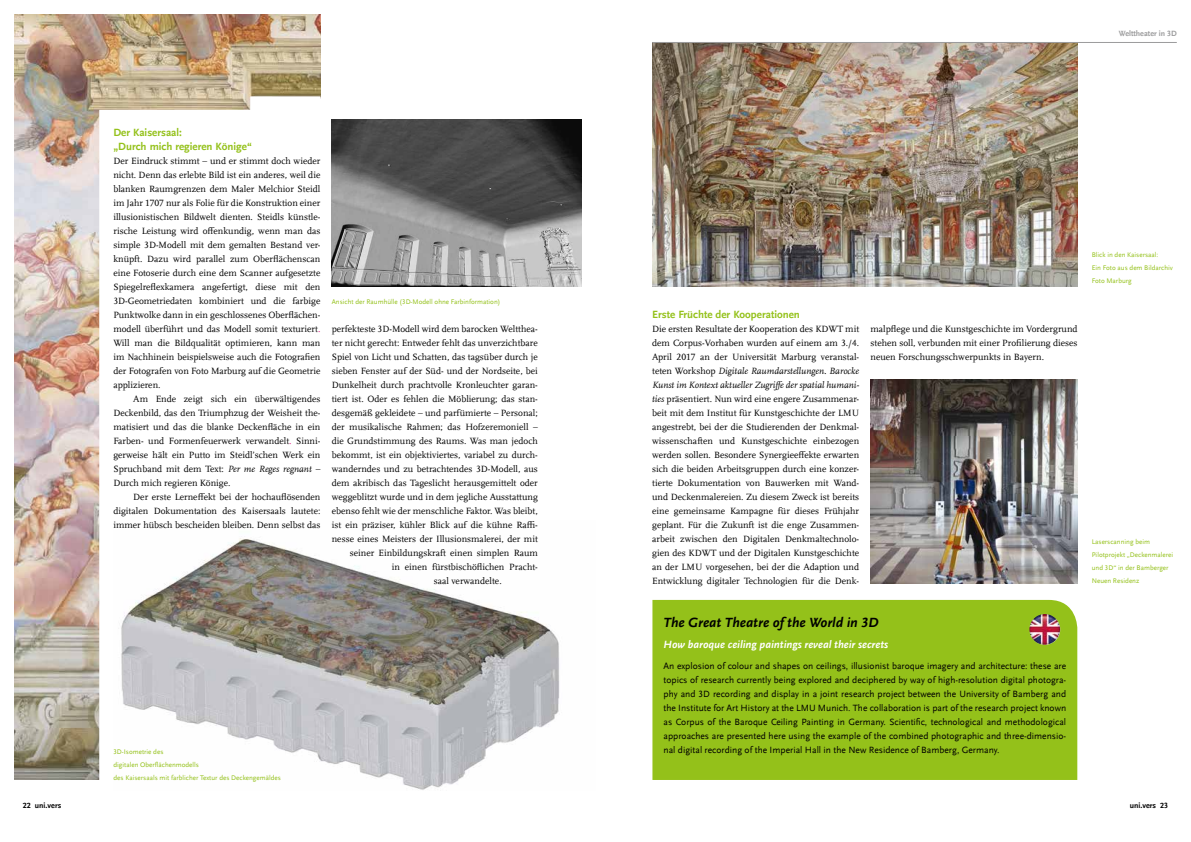
<style>
.page{position:relative;width:1191px;height:842px;background:#fff}
.page>*{position:absolute;margin:0;border:0;box-sizing:border-box;transform-origin:0 0}
.t1{font:italic 700 14px "UB Scala Sans";color:#000}
.t2{font:700 11px/14px "UB Scala Sans";color:#94c11a}
.t3{font:italic 700 11px "UB Scala Sans";color:#fff}
.t4{font:9.5px/14px "UB Scala";color:#000;text-align:justify}
.t5{font:9.5px/14px "UB Scala Sans";color:#000;text-align:justify}
.t6{font:700 8px "UB Scala Sans";color:#000}
.t7{font:700 8px "UB Scala Sans";color:#9c9c9d}
.t8{font:7px/13px "UB Scala Sans";color:#94c11a}
.s1{color:#e5007c}
.s2{font-style:italic}
</style>
<div class="page">
<img style="left:14px;top:14px;width:306px;height:766px">
<svg style="left:99px;top:96px;width:238px;height:684px"></svg>
<img style="left:113px;top:520px;width:447px;height:270px">
<div style="left:652px;top:600px;width:425px;height:180px;background:#94c11a"></div>
<img style="left:1029px;top:614px;width:31px;height:31px;border-radius:15px">
<img style="left:332px;top:120px;width:249px;height:166px">
<img style="left:652px;top:43px;width:425px;height:243px">
<img style="left:870px;top:380px;width:207px;height:204px">
<hr style="left:652px;top:42px;width:524px;height:1px;background:#9c9c9d">
<p class="t2" style="left:113px;top:125px;width:140px">Der Kaisersaal:<br>„Durch mich regieren Könige“</p>
<p class="t4" style="left:113px;top:154px;width:208px">Der Eindruck stimmt – und er stimmt doch wieder nicht. Denn das erlebte Bild ist ein anderes, weil die blanken Raumgrenzen dem Maler Melchior Steidl im Jahr 1707 nur als Folie für die Konstruktion einer illusionistischen Bildwelt dienten. Steidls künstle&shy;rische Leistung wird offenkundig, wenn man das simple 3D-Modell mit dem gemalten Bestand ver&shy;knüpft. Dazu wird parallel zum Oberflächenscan eine Fotoserie durch eine dem Scanner aufgesetzte Spiegelreflexkamera angefertigt, diese mit den 3D-Geometriedaten kombiniert und die farbige Punktwolke dann in ein geschlossenes Oberflächen&shy;modell überführt und das Modell somit texturiert<span class="s1">.<br></span>Will man die Bildqualität optimieren, kann man im Nachhinein beispielsweise auch die Fotografien der Fotografen von Foto Marburg auf die Geometrie applizieren.</p>
<p class="t4" style="left:113px;top:392px;width:208px;text-indent:20px">Am Ende zeigt sich ein überwältigendes Deckenbild, das den Triumphzug der Weisheit the&shy;matisiert und das die blanke Deckenfläche in ein Farben- und Formenfeuerwerk verwandelt<span class="s1">.</span> Sinni&shy;gerweise hält ein Putto im Steidl’schen Werk ein Spruchband mit dem Text: <span class="s2">Per me Reges regnant</span> – Durch mich regieren Könige.</p>
<p class="t4" style="left:113px;top:490px;width:208px;text-indent:20px">Der erste Lerneffekt bei der hochauflösenden digitalen Dokumentation des Kaisersaals lautete: immer hübsch bescheiden bleiben. Denn selbst das</p>
<p class="t8" style="left:332px;top:295px;width:170px">Ansicht der Raumhülle (3D-Modell ohne Farbinformation)</p>
<p class="t4" style="left:332px;top:321px;width:208px">perfekteste 3D-Modell wird dem barocken Weltthea-</p>
<p class="t4" style="left:332px;top:335px;width:208px">ter nicht gerecht: Entweder fehlt das unverzichtbare</p>
<p class="t4" style="left:332px;top:349px;width:208px">Spiel von Licht und Schatten, das tagsüber durch je</p>
<p class="t4" style="left:332px;top:363px;width:207px">sieben Fenster auf der Süd- und der Nordseite, bei</p>
<p class="t4" style="left:332px;top:377px;width:208px">Dunkelheit durch prachtvolle Kronleuchter garan-</p>
<p class="t4" style="left:332px;top:391px;width:208px">tiert ist. Oder es fehlen die Möblierung; das stan-</p>
<p class="t4" style="left:332px;top:405px;width:208px">desgemäß gekleidete – und parfümierte – Personal;</p>
<p class="t4" style="left:332px;top:419px;width:207px">der musikalische Rahmen; das Hofzeremoniell –</p>
<p class="t4" style="left:332px;top:433px;width:207px">die Grundstimmung des Raums. Was man jedoch</p>
<p class="t4" style="left:332px;top:447px;width:208px">bekommt, ist ein objektiviertes, variabel zu durch-</p>
<p class="t4" style="left:332px;top:461px;width:208px">wanderndes und zu betrachtendes 3D-Modell, aus</p>
<p class="t4" style="left:332px;top:475px;width:208px">dem akribisch das Tageslicht herausgemittelt oder</p>
<p class="t4" style="left:332px;top:489px;width:208px">weggeblitzt wurde und in dem jegliche Ausstattung</p>
<p class="t4" style="left:332px;top:503px;width:208px">ebenso fehlt wie der menschliche Faktor. Was bleibt,</p>
<p class="t4" style="left:332px;top:517px;width:208px">ist ein präziser, kühler Blick auf die kühne Raffi-</p>
<p class="t4" style="left:332px;top:532px;width:208px">nesse eines Meisters der Illusionsmalerei, der mit</p>
<p class="t4" style="left:350px;top:546px;width:190px">seiner Einbildungskraft einen simplen Raum</p>
<p class="t4" style="left:392px;top:560px;width:148px">in einen fürstbischöflichen Pracht-</p>
<p class="t4" style="left:434px;top:574px;width:69px">saal verwandelte.</p>
<p class="t8" style="left:113px;top:745px;width:169px">3D-Isometrie des<br>digitalen Oberflächenmodells<br>des Kaisersaals mit farblicher Textur des Deckengemäldes</p>
<p class="t7" style="left:1118px;top:29px;width:59px">Welttheater in 3D</p>
<p class="t2" style="left:652px;top:307px;width:149px">Erste Früchte der Kooperationen</p>
<p class="t4" style="left:652px;top:322px;width:208px">Die ersten Resultate der Kooperation des KDWT mit dem Corpus-Vorhaben wurden auf einem am 3./4.<br>April 2017 an der Universität Marburg veranstal&shy;teten Workshop <span class="s2">Digitale Raumdarstellungen. Barocke Kunst im Kontext aktueller Zugriffe der spatial humani&shy;ties</span> präsentiert. Nun wird eine engere Zusammenar&shy;beit mit dem Institut für Kunstgeschichte der LMU angestrebt, bei der die Studierenden der Denkmal&shy;wissenschaften und Kunstgeschichte einbezogen werden sollen. Besondere Synergieeffekte erwarten sich die beiden Arbeitsgruppen durch eine konzer&shy;tierte Dokumentation von Bauwerken mit Wand&shy;und Deckenmalereien. Zu diesem Zweck ist bereits eine gemeinsame Kampagne für dieses Frühjahr geplant. Für die Zukunft ist die enge Zusammen&shy;arbeit zwischen den Digitalen Denkmaltechnolo&shy;gien des KDWT und der Digitalen Kunstgeschichte an der LMU vorgesehen, bei der die Adaption und Entwicklung digitaler Technologien für die Denk-</p>
<p class="t4" style="left:870px;top:321px;width:208px">malpflege und die Kunstgeschichte im Vordergrund stehen soll, verbunden mit einer Profilierung dieses neuen Forschungsschwerpunkts in Bayern.</p>
<h1 class="t1" style="left:663px;top:614px;width:216px">The Great Theatre of the World in 3D</h1>
<p class="t3" style="left:663px;top:637px;width:226px">How baroque ceiling paintings reveal their secrets</p>
<p class="t5" style="left:663px;top:658px;width:404px">An explosion of colour and shapes on ceilings, illusionist baroque imagery and architecture: these are topics of research currently being explored and deciphered by way of high-resolution digital photogra&shy;phy and 3D recording and display in a joint research project between the University of Bamberg and the Institute for Art History at the LMU Munich. The collaboration is part of the research project known as Corpus of the Baroque Ceiling Painting in Germany. Scientific, technological and methodological approaches are presented here using the example of the combined photographic and three-dimensio&shy;nal digital recording of the Imperial Hall in the New Residence of Bamberg, Germany.</p>
<p class="t8" style="left:1091px;top:249px;width:83px">Blick in den Kaisersaal:<br>Ein Foto aus dem Bildarchiv<br>Foto Marburg</p>
<p class="t8" style="left:1091px;top:536px;width:83px">Laserscanning beim<br>Pilotprojekt „Deckenmalerei und 3D“ in der Bamberger<br>Neuen Residenz</p>
<p class="t6" style="left:23px;top:800px;width:40px">22 uni.vers</p>
<p class="t6" style="left:1129px;top:800px;width:40px">uni.vers 23</p>
</div>
